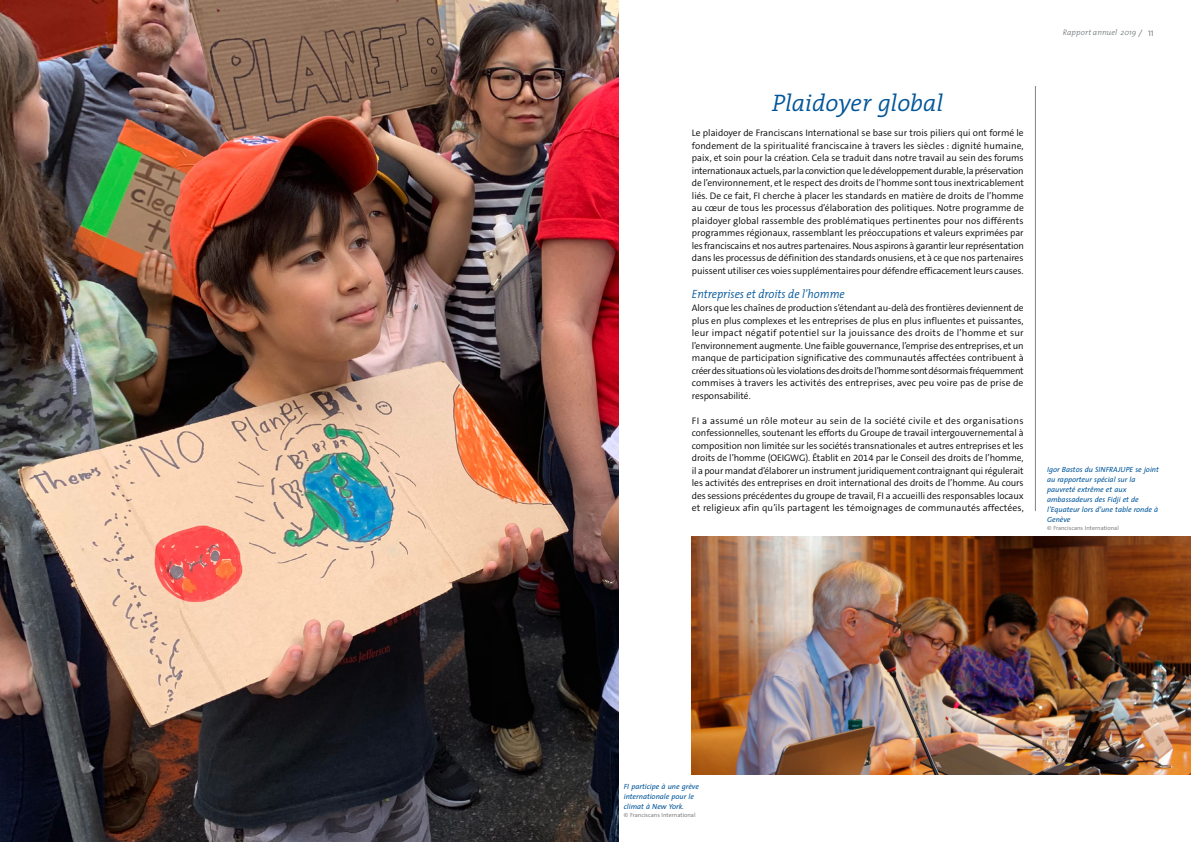
<style>
.page{position:relative;width:1191px;height:842px;background:#fff}
.page>*{position:absolute;margin:0;border:0;box-sizing:border-box;transform-origin:0 0}
.fi_17_head{font:italic 300 24px "The Serif";color:#00569a}
.fi_17_subhead_neu{font:italic 300 12px "The Mix";color:#00569a;scale:.92 1}
.fi_17_fließtext_neu{font:300 9.5px/12.5px "The Sans B W4";letter-spacing:-.005em;color:#000;text-align:justify}
.t1{font:italic 300 8px "The Mix";color:#7d8386}
.fi_bildunterschrift{font:italic 7.5px/10px "The Sans";color:#00569a}
.bildnachweis_neu{font:300 6px "The Sans";color:#706f6f}
.s1{font-size:11px}
.s2{font-family:"The Sans Caps";font-weight:400;font-style:normal}
</style>
<div class="page">
<hr style="left:1035px;top:86px;width:1px;height:425px;background:#7d8386">
<img style="left:0;top:0;width:618px;height:842px">
<img style="left:692px;top:536px;width:499px;height:238px">
<p class="fi_17_head" style="left:772px;top:83px;width:172px">Plaidoyer global</p>
<p class="fi_17_fließtext_neu" style="left:692px;top:127px;width:333px">Le plaidoyer de Franciscans International se base sur trois piliers qui ont formé le fondement de la spiritualité franciscaine à travers les siècles : dignité humaine, paix, et soin pour la création. Cela se traduit dans notre travail au sein des forums internationaux actuels, par la conviction que le développement durable, la préservation de l’environnement, et le respect des droits de l’homme sont tous inextricablement liés. De ce fait, FI cherche à placer les standards en matière de droits de l’homme au cœur de tous les processus d’élaboration des politiques. Notre programme de plaidoyer global rassemble des problématiques pertinentes pour nos différents programmes régionaux, rassemblant les préoccupations et valeurs exprimées par les franciscains et nos autres partenaires. Nous aspirons à garantir leur représentation dans les processus de définition des standards onusiens, et à ce que nos partenaires puissent utiliser ces voies supplémentaires pour défendre efficacement leurs causes.</p>
<p class="fi_17_subhead_neu" style="left:692px;top:284px;width:168px">Entreprises et droits de l’homme</p>
<p class="fi_17_fließtext_neu" style="left:692px;top:302px;width:333px">Alors que les chaînes de production s’étendant au-delà des frontières deviennent de plus en plus complexes et les entreprises de plus en plus influentes et puissantes, leur impact négatif potentiel sur la jouissance des droits de l’homme et sur l’environnement augmente. Une faible gouvernance, l’emprise des entreprises, et un manque de participation significative des communautés affectées contribuent à créer des situations où les violations des droits de l’homme sont désormais fréquemment commises à travers les activités des entreprises, avec peu voire pas de prise de responsabilité.</p>
<p class="fi_17_fließtext_neu" style="left:692px;top:414px;width:333px">FI a assumé un rôle moteur au sein de la société civile et des organisations confessionnelles, soutenant les efforts du Groupe de travail intergouvernemental à composition non limitée sur les sociétés transnationales et autres entreprises et les droits de l’homme (OEIGWG). Établit en 2014 par le Conseil des droits de l’homme, il a pour mandat d’élaborer un instrument juridiquement contraignant qui régulerait les activités des entreprises en droit international des droits de l’homme. Au cours des sessions précédentes du groupe de travail, FI a accueilli des responsables locaux et religieux afin qu’ils partagent les témoignages de communautés affectées,</p>
<p class="t1" style="left:1063px;top:26px;width:92px">Rapport annuel 2019 <span class="s1">/</span> <span class="s2">11</span></p>
<p class="fi_bildunterschrift" style="left:1047px;top:465px;width:113px">Igor Bastos du SINFRAJUPE se joint au rapporteur spécial sur la pauvreté extrême et aux ambassadeurs des Fidji et de l’Equateur lors d’une table ronde à<br>Genève</p>
<p class="bildnachweis_neu" style="left:1047px;top:523px;width:73px">© Franciscans International</p>
<p class="fi_bildunterschrift" style="left:624px;top:781px;width:77px">FI participe à une grève internationale pour le climat à New York.</p>
<p class="bildnachweis_neu" style="left:624px;top:810px;width:73px">© Franciscans International</p>
</div>
